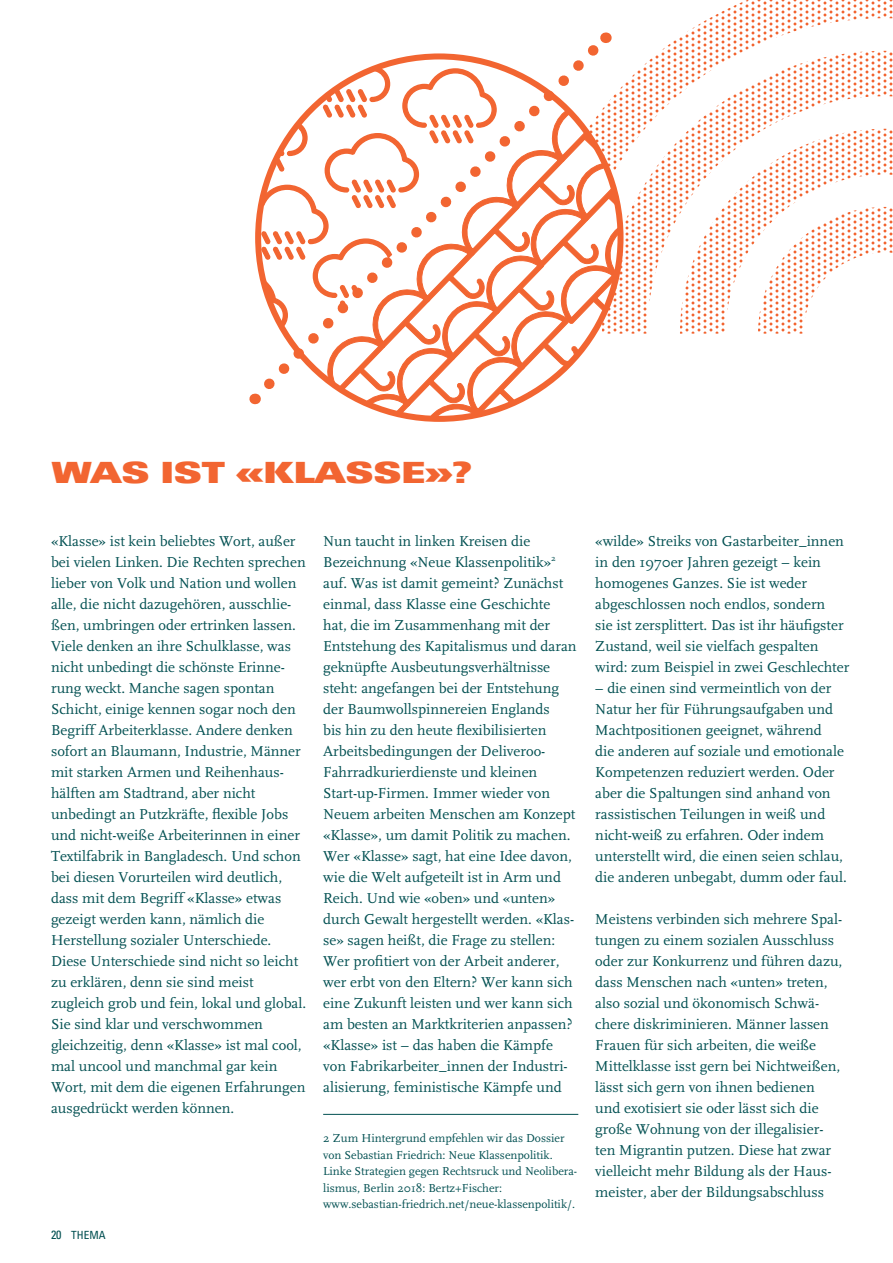
<style>
.page{position:relative;width:893px;height:1263px;background:#fff}
.page>*{position:absolute;margin:0;border:0;box-sizing:border-box;transform-origin:0 0}
.t1{font:900 expanded 29.25px "Univers";letter-spacing:-.03em;color:#f26531}
.t2{font:15px/21px "FF Scala";color:#004f51}
.t3{font:12px/16.5px "FF Scala";color:#004f51}
.t4{font:condensed 11.25px "Univers LT Std";color:#004f51}
.s1{font-family:"Univers";font-size:12px}
</style>
<div class="page">
<svg style="left:662px;top:0;width:231px;height:51px"></svg>
<svg style="left:620px;top:51px;width:273px;height:283px"></svg>
<svg style="left:680px;top:129px;width:213px;height:205px"></svg>
<hr style="left:323px;top:1114px;width:255px;height:1px;background:#004f51">
<svg style="left:255px;top:56px;width:365px;height:363px"></svg>
<h1 class="t1" style="left:51px;top:455px;width:423px">WAS IST «KLASSE»?</h1>
<p class="t2" style="left:51px;top:531px;width:257px">«Klasse» ist kein beliebtes Wort, außer bei vielen Linken. Die Rechten sprechen lieber von Volk und Nation und wollen alle, die nicht dazugehören, ausschlie&shy;ßen, umbringen oder ertrinken lassen.<br>Viele denken an ihre Schulklasse, was nicht unbedingt die schönste Erinne&shy;rung weckt. Manche sagen spontan Schicht, einige kennen sogar noch den Begriff Arbeiterklasse. Andere denken sofort an Blaumann, Industrie, Männer mit starken Armen und Reihenhaus&shy;hälften am Stadtrand, aber nicht unbedingt an Putzkräfte, flexible Jobs und nicht-weiße Arbeiterinnen in einer Textilfabrik in Bangladesch. Und schon bei diesen Vorurteilen wird deutlich, dass mit dem Begriff «Klasse» etwas gezeigt werden kann, nämlich die Herstellung sozialer Unterschiede.<br>Diese Unterschiede sind nicht so leicht zu erklären, denn sie sind meist zugleich grob und fein, lokal und global.<br>Sie sind klar und verschwommen gleichzeitig, denn «Klasse» ist mal cool, mal uncool und manchmal gar kein Wort, mit dem die eigenen Erfahrungen ausgedrückt werden können.</p>
<p class="t2" style="left:323px;top:531px;width:255px">Nun taucht in linken Kreisen die Bezeichnung «Neue Klassenpolitik»<sup>2 </sup>auf. Was ist damit gemeint? Zunächst einmal, dass Klasse eine Geschichte hat, die im Zusammenhang mit der Entstehung des Kapitalismus und daran geknüpfte Ausbeutungsverhältnisse steht: angefangen bei der Entstehung der Baumwollspinnereien Englands<br>bis hin zu den heute flexibilisierten Arbeitsbedingungen der Deliveroo-Fahrradkurierdienste und kleinen Start-up-Firmen. Immer wieder von Neuem arbeiten Menschen am Konzept «Klasse», um damit Politik zu machen.<br>Wer «Klasse» sagt, hat eine Idee davon, wie die Welt aufgeteilt ist in Arm und Reich. Und wie «oben» und «unten» durch Gewalt hergestellt werden. «Klas&shy;se» sagen heißt, die Frage zu stellen:<br>Wer profitiert von der Arbeit anderer, wer erbt von den Eltern? Wer kann sich eine Zukunft leisten und wer kann sich am besten an Marktkriterien anpassen? «Klasse» ist – das haben die Kämpfe von Fabrikarbeiter_innen der Industri&shy;alisierung, feministische Kämpfe und</p>
<p class="t3" style="left:323px;top:1130px;width:255px">2 Zum Hintergrund empfehlen wir das Dossier von Sebastian Friedrich: Neue Klassenpolitik.<br>Linke Strategien gegen Rechtsruck und Neolibera&shy;lismus, Berlin 2018: Bertz+Fischer: www.sebastian-friedrich.net/neue-klassenpolitik/.</p>
<p class="t4" style="left:51px;top:1228px;width:56px"><span class="s1">20</span> THEMA</p>
<p class="t2" style="left:595px;top:531px;width:256px">«wilde» Streiks von Gastarbeiter_innen in den 1970er Jahren gezeigt – kein homogenes Ganzes. Sie ist weder abgeschlossen noch endlos, sondern<br>sie ist zersplittert. Das ist ihr häufigster Zustand, weil sie vielfach gespalten wird: zum Beispiel in zwei Geschlechter</p>
<p class="t2" style="left:595px;top:678px;width:253px">– die einen sind vermeintlich von der Natur her für Führungsaufgaben und Machtpositionen geeignet, während<br>die anderen auf soziale und emotionale Kompetenzen reduziert werden. Oder aber die Spaltungen sind anhand von rassistischen Teilungen in weiß und nicht-weiß zu erfahren. Oder indem unterstellt wird, die einen seien schlau, die anderen unbegabt, dumm oder faul.</p>
<p class="t2" style="left:595px;top:909px;width:249px">Meistens verbinden sich mehrere Spal&shy;tungen zu einem sozialen Ausschluss oder zur Konkurrenz und führen dazu, dass Menschen nach «unten» treten, also sozial und ökonomisch Schwä&shy;chere diskriminieren. Männer lassen Frauen für sich arbeiten, die weiße Mittelklasse isst gern bei Nichtweißen, lässt sich gern von ihnen bedienen und exotisiert sie oder lässt sich die große Wohnung von der illegalisier&shy;ten Migrantin putzen. Diese hat zwar vielleicht mehr Bildung als der Haus&shy;meister, aber der Bildungsabschluss</p>
</div>
